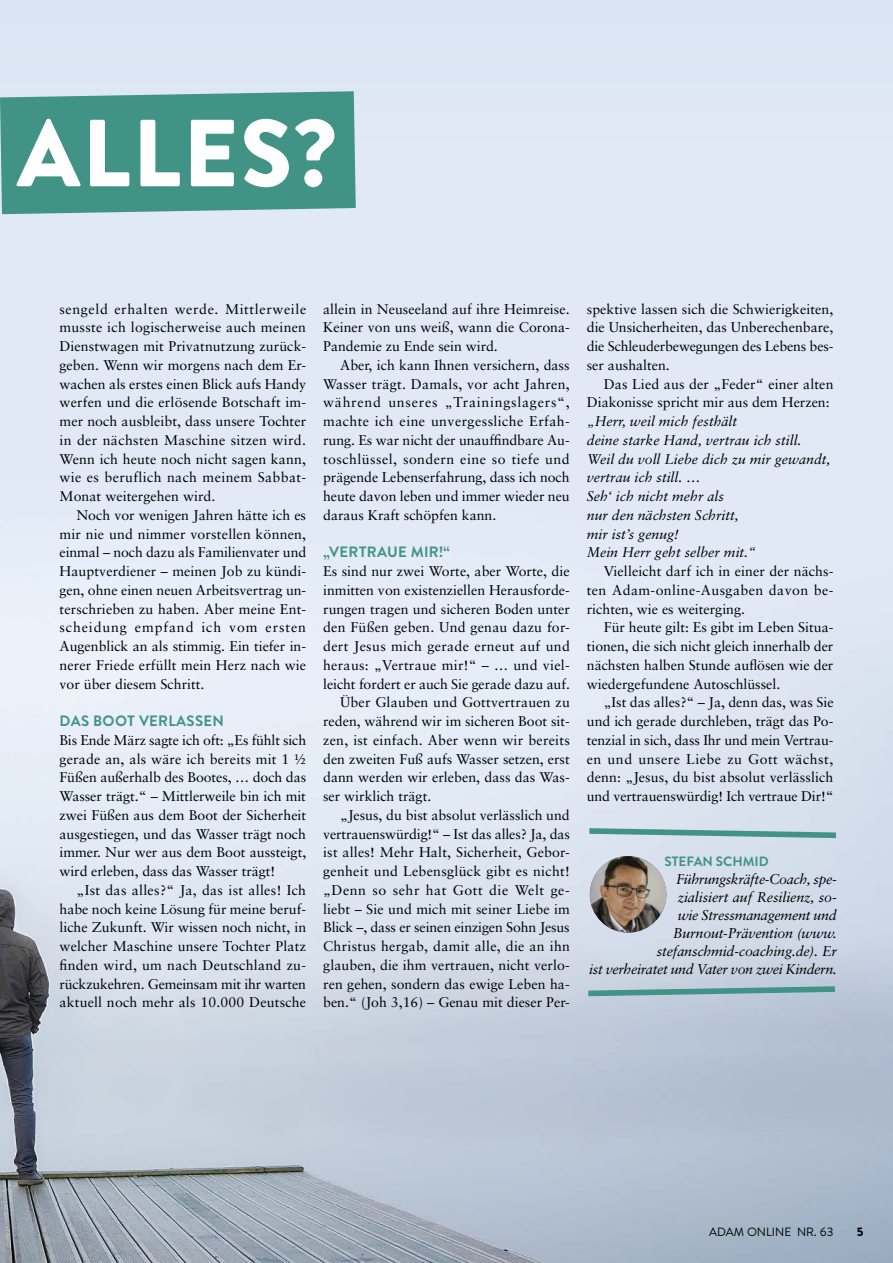
<style>
.page{position:relative;width:893px;height:1263px;background:#fff}
.page>*{position:absolute;margin:0;border:0;box-sizing:border-box;transform-origin:0 0}
.t1{font:900 94.95px "Brandon Grotesque";letter-spacing:.02em;color:#fff}
.t2{font:700 15px "Brandon Text";letter-spacing:.02em;color:#419386}
.t3{font:italic 14.25px/18px "Sabon";letter-spacing:-.02em;color:#000;text-align:right}
.t4{font:14.1px/18.8px "Sabon";color:#000;text-align:justify}
.t5{font:italic 14.1px/18.8px "Sabon";color:#000}
.t6{font:14.1px "Sabon";letter-spacing:.02em;color:#000}
.t7{font:14.1px "Sabon";letter-spacing:.025em;color:#000}
.t8{font:14.1px "Sabon";letter-spacing:.04em;color:#000}
.t9{font:700 13.5px "Brandon Grotesque";color:#419386}
.t10{font:12px "Brandon Text";color:#000}
.t11{font:900 12px "Brandon Text";color:#000}
</style>
<div class="page">
<img style="left:0;top:0;width:893px;height:1263px">
<div style="left:0;top:91px;width:356px;height:123px;background:#419386"></div>
<svg style="left:588px;top:986px;width:247px;height:10px;background:#79acab"></svg>
<svg style="left:589px;top:828px;width:247px;height:10px;background:#83b5b3"></svg>
<img style="left:590px;top:856px;width:76px;height:77px;border-radius:38px">
<h1 class="t1" style="left:17px;top:86px;width:321px">ALLES?</h1>
<p class="t4" style="left:60px;top:299px;width:248px">sengeld erhalten werde. Mittlerweile musste ich logischerweise auch meinen Dienstwagen mit Privatnutzung zurück&shy;geben. Wenn wir morgens nach dem Er&shy;wachen als erstes einen Blick aufs Handy werfen und die erlösende Botschaft im&shy;mer noch ausbleibt, dass unsere Tochter in der nächsten Maschine sitzen wird.<br>Wenn ich heute noch nicht sagen kann, wie es beruflich nach meinem Sabbat-Monat weitergehen wird.</p>
<p class="t4" style="left:60px;top:505px;width:248px;text-indent:17px">Noch vor wenigen Jahren hätte ich es mir nie und nimmer vorstellen können, einmal – noch dazu als Familienvater und Hauptverdiener – meinen Job zu kündi&shy;gen, ohne einen neuen Arbeitsvertrag un&shy;terschrieben zu haben. Aber meine Ent&shy;scheidung empfand ich vom ersten Augenblick an als stimmig. Ein tiefer in&shy;nerer Friede erfüllt mein Herz nach wie vor über diesem Schritt.</p>
<p class="t2" style="left:60px;top:710px;width:166px">DAS BOOT VERLASSEN</p>
<p class="t4" style="left:60px;top:730px;width:248px">Bis Ende März sagte ich oft: „Es fühlt sich gerade an, als wäre ich bereits mit 1 ½ Füßen außerhalb des Bootes, … doch das Wasser trägt.“ – Mittlerweile bin ich mit zwei Füßen aus dem Boot der Sicherheit ausgestiegen, und das Wasser trägt noch immer. Nur wer aus dem Boot aussteigt, wird erleben, dass das Wasser trägt!</p>
<p class="t4" style="left:60px;top:880px;width:248px;text-indent:17px">„Ist das alles?“ Ja, das ist alles! Ich habe noch keine Lösung für meine beruf&shy;liche Zukunft. Wir wissen noch nicht, in welcher Maschine unsere Tochter Platz finden wird, um nach Deutschland zu&shy;rückzukehren. Gemeinsam mit ihr warten aktuell noch mehr als 10.000 Deutsche</p>
<p class="t4" style="left:323px;top:299px;width:248px">allein in Neuseeland auf ihre Heimreise.<br>Keiner von uns weiß, wann die Corona-Pandemie zu Ende sein wird.</p>
<p class="t4" style="left:323px;top:355px;width:248px;text-indent:17px">Aber, ich kann Ihnen versichern, dass Wasser trägt. Damals, vor acht Jahren, während unseres „Trainingslagers“, machte ich eine unvergessliche Erfah&shy;rung. Es war nicht der unauffindbare Au&shy;toschlüssel, sondern eine so tiefe und prägende Lebenserfahrung, dass ich noch heute davon leben und immer wieder neu daraus Kraft schöpfen kann.</p>
<p class="t2" style="left:323px;top:542px;width:128px">„VERTRAUE MIR!“</p>
<p class="t4" style="left:323px;top:562px;width:248px">Es sind nur zwei Worte, aber Worte, die</p>
<p class="t4" style="left:323px;top:580px;width:248px">inmitten von existenziellen Herausforde-</p>
<p class="t4" style="left:323px;top:599px;width:248px">rungen tragen und sicheren Boden unter</p>
<p class="t4" style="left:323px;top:618px;width:248px">den Füßen geben. Und genau dazu for-</p>
<p class="t7" style="left:323px;top:638px;width:248px">dert Jesus mich gerade erneut auf und</p>
<p class="t6" style="left:323px;top:656px;width:248px">heraus: „Vertraue mir!“ – … und viel-</p>
<p class="t4" style="left:323px;top:674px;width:248px">leicht fordert er auch Sie gerade dazu auf.</p>
<p class="t4" style="left:340px;top:693px;width:231px">Über Glauben und Gottvertrauen zu</p>
<p class="t4" style="left:323px;top:712px;width:248px">reden, während wir im sicheren Boot sit-</p>
<p class="t6" style="left:323px;top:731px;width:248px">zen, ist einfach. Aber wenn wir bereits</p>
<p class="t4" style="left:323px;top:749px;width:248px">den zweiten Fuß aufs Wasser setzen, erst</p>
<p class="t4" style="left:323px;top:768px;width:248px">dann werden wir erleben, dass das Was-</p>
<p class="t4" style="left:323px;top:787px;width:110px">ser wirklich trägt.</p>
<p class="t4" style="left:340px;top:805px;width:231px">„Jesus, du bist absolut verlässlich und</p>
<p class="t4" style="left:323px;top:824px;width:248px">vertrauenswürdig!“ – Ist das alles? Ja, das</p>
<p class="t4" style="left:323px;top:843px;width:248px">ist alles! Mehr Halt, Sicherheit, Gebor-</p>
<p class="t6" style="left:323px;top:863px;width:248px">genheit und Lebensglück gibt es nicht!</p>
<p class="t8" style="left:323px;top:881px;width:248px">„Denn so sehr hat Gott die Welt ge-</p>
<p class="t4" style="left:323px;top:899px;width:248px">liebt – Sie und mich mit seiner Liebe im</p>
<p class="t4" style="left:323px;top:918px;width:248px">Blick –, dass er seinen einzigen Sohn Jesus</p>
<p class="t6" style="left:323px;top:938px;width:248px">Christus hergab, damit alle, die an ihn</p>
<p class="t4" style="left:323px;top:955px;width:248px">glauben, die ihm vertrauen, nicht verlo-</p>
<p class="t4" style="left:323px;top:974px;width:248px">ren gehen, sondern das ewige Leben ha-</p>
<p class="t4" style="left:323px;top:993px;width:248px">ben.“ (Joh 3,16) – Genau mit dieser Per-</p>
<p class="t4" style="left:587px;top:299px;width:248px">spektive lassen sich die Schwierigkeiten, die Unsicherheiten, das Unberechenbare, die Schleuderbewegungen des Lebens bes&shy;ser aushalten.</p>
<p class="t4" style="left:587px;top:374px;width:248px;text-align:right">Das Lied aus der „Feder“ einer alten<br>Diakonisse spricht mir aus dem Herzen:</p>
<p class="t5" style="left:587px;top:412px;width:245px">„Herr, weil mich festhält<br>deine starke Hand, vertrau ich still.<br>Weil du voll Liebe dich zu mir gewandt, vertrau ich still. …<br>Seh‘ ich nicht mehr als<br>nur den nächsten Schritt,<br>mir ist’s genug!<br>Mein Herr geht selber mit.“</p>
<p class="t4" style="left:587px;top:562px;width:248px;text-indent:17px">Vielleicht darf ich in einer der nächs&shy;ten Adam-online-Ausgaben davon be&shy;richten, wie es weiterging.</p>
<p class="t4" style="left:587px;top:618px;width:248px;text-indent:17px">Für heute gilt: Es gibt im Leben Situa&shy;tionen, die sich nicht gleich innerhalb der nächsten halben Stunde auflösen wie der wiedergefundene Autoschlüssel.</p>
<p class="t4" style="left:587px;top:693px;width:248px;text-indent:17px">„Ist das alles?“ – Ja, denn das, was Sie und ich gerade durchleben, trägt das Po&shy;tenzial in sich, dass Ihr und mein Vertrau&shy;en und unsere Liebe zu Gott wächst, denn: „Jesus, du bist absolut verlässlich und vertrauenswürdig! Ich vertraue Dir!“</p>
<p class="t9" style="left:664px;top:852px;width:106px">STEFAN SCHMID</p>
<p class="t3" style="left:589px;top:870px;width:249px">Führungskräfte-Coach, spe-<br>zialisiert auf Resilienz, so-<br>wie Stressmanagement und<br>Burnout-Prävention (www. stefanschmid-coaching.de). Er<br>ist verheiratet und Vater von zwei Kindern.</p>
<p class="t10" style="left:709px;top:1223px;width:126px">ADAM ONLINE NR. 63</p>
<p class="t11" style="left:857px;top:1223px;width:8px">5</p>
</div>
